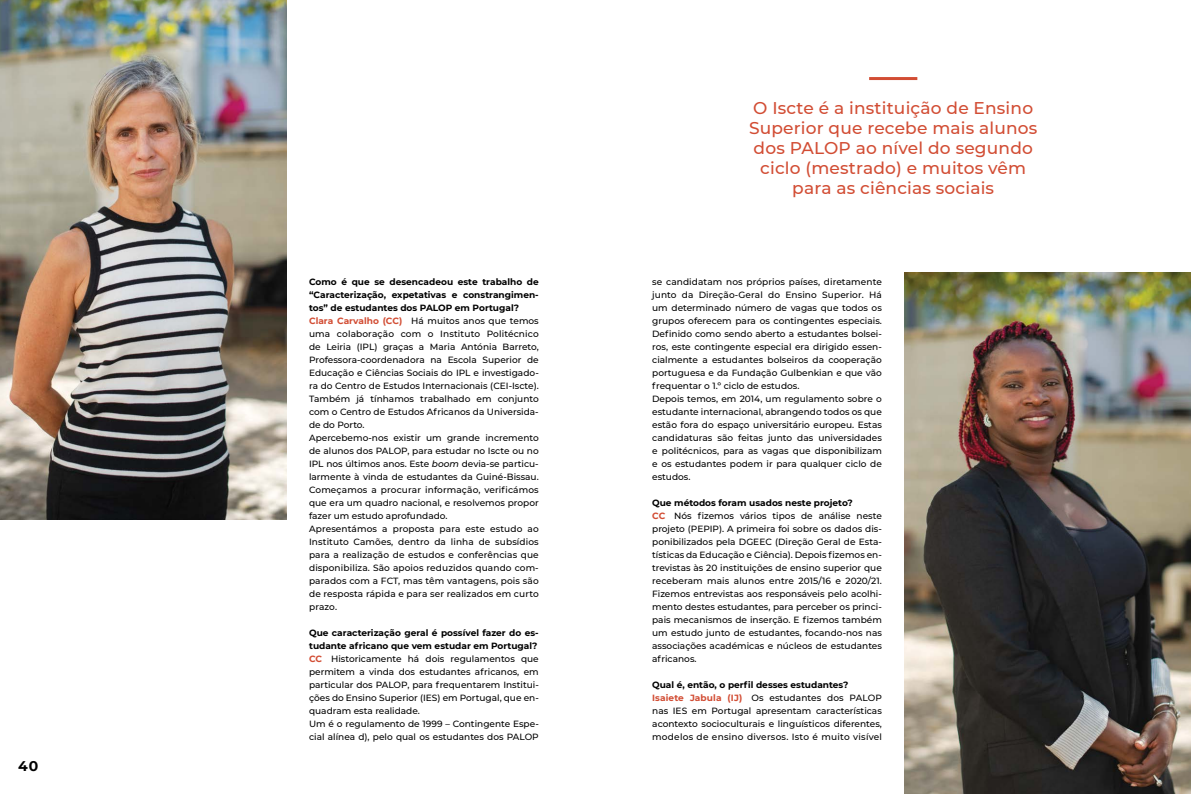
<style>
.page{position:relative;width:1191px;height:794px;background:#fff}
.page>*{position:absolute;margin:0;border:0;box-sizing:border-box;transform-origin:0 0}
.t1{font:500 17px/20px "Montserrat";letter-spacing:.01em;color:#d24d34;text-align:center}
.t2{font:700 14px "Montserrat";color:#000}
.t3{font:500 9px/13px "Montserrat";color:#000}
.s1{font-weight:700}
.s2{font-weight:700;color:#d24d34}
.s3{font-style:italic}
</style>
<div class="page">
<img style="left:0;top:0;width:286px;height:519px">
<img style="left:904px;top:273px;width:287px;height:521px">
<hr style="left:869px;top:77px;width:48px;height:3px;background:#d24d34">
<h2 class="t2" style="left:18px;top:755px;width:22px">40</h2>
<p class="t3" style="left:309px;top:275px;width:231px"><span class="s1">Como é que se desencadeou este trabalho de “Caracterização, expetativas e constrangimen&shy;tos” de estudantes dos PALOP em Portugal?<br></span><span class="s2">Clara Carvalho (CC)</span> Há muitos anos que temos uma colaboração com o I nstituto Politécnico de Leiria (I PL) graças a Maria Antónia Barreto, Professora-‑coordenadora na Escola Superior de Educação e Ciências Sociais do I PL e investigado&shy;ra do Centro de Estudos I nternacionais (CEI -Iscte).<br>Também já tínhamos trabalhado em conjunto com o Centro de Estudos Africanos da Universida&shy;de do Porto.<br>Apercebemo‑nos existir um grande incremento de alunos dos PALOP, para estudar no Iscte ou no I PL nos últimos anos. Este <span class="s3">boom</span> devia-‑se particu&shy;larmente à vinda de estudantes da Guiné-‑ Bissau.<br>Começamos a procurar informação, verificámos que era um quadro nacional, e resolvemos propor fazer um estudo aprofundado.<br>Apresentámos a proposta para este estudo ao I nstituto Camões, dentro da linha de subsídios para a realização de estudos e conferências que disponibiliza. São apoios reduzidos quando com&shy;parados com a FCT, mas têm vantagens, pois são de resposta rápida e para ser realizados em curto prazo.</p>
<p class="t3" style="left:309px;top:626px;width:231px"><span class="s1">Que caracterização geral é possível fazer do es&shy;tudante africano que vem estudar em Portugal?<br></span><span class="s2">CC</span> Historicamente há dois regulamentos que permitem a vinda dos estudantes africanos, em particular dos PALOP, para frequentarem I nstitui&shy;ções do Ensino Superior (I ES) em Portugal, que en&shy;quadram esta realidade.<br>Um é o regulamento de 1999 – Contingente Espe&shy;cial alínea d), pelo qual os estudantes dos PALOP</p>
<h1 class="t1" style="left:749px;top:97px;width:290px">O Iscte é a instituição de Ensino<br>Superior que recebe mais alunos dos PALOP ao nível do segundo ciclo (mestrado) e muitos vêm para as ciências sociais</h1>
<p class="t3" style="left:652px;top:275px;width:231px">se candidatam nos próprios países, diretamente junto da Direção-‑Geral do Ensino Superior. Há um determinado número de vagas que todos os grupos oferecem para os contingentes especiais.<br>Definido como sendo aberto a estudantes bolsei&shy;ros, este contingente especial era dirigido essen&shy;cialmente a estudantes bolseiros da cooperação portuguesa e da Fundação Gulbenkian e que vão frequentar o 1.º ciclo de estudos.<br>Depois temos, em 2014, um regulamento sobre o estudante internacional, abrangendo todos os que estão fora do espaço universitário europeu. Estas candidaturas são feitas junto das universidades e politécnicos, para as vagas que disponibilizam e os estudantes podem ir para qualquer ciclo de estudos.</p>
<p class="t3" style="left:652px;top:496px;width:231px"><span class="s1">Que métodos foram usados neste projeto?<br></span><span class="s2">CC</span> Nós fizemos vários tipos de análise neste projeto (PEPI P). A primeira foi sobre os dados dis&shy;ponibilizados pela DGEEC (Direção Geral de Esta&shy;tísticas da Educação e Ciência). Depois fizemos en&shy;trevistas às 20 instituições de ensino superior que receberam mais alunos entre 2015/16 e 2020/21.<br>Fizemos entrevistas aos responsáveis pelo acolhi&shy;mento destes estudantes, para perceber os princi&shy;pais mecanismos de inserção. E fizemos também um estudo junto de estudantes, focando-‑ nos nas associações académicas e núcleos de estudantes africanos.</p>
<p class="t3" style="left:652px;top:678px;width:231px"><span class="s1">Qual é, então, o perfil desses estudantes?<br></span><span class="s2">Isaiete Jabula (IJ)</span> Os estudantes dos PALOP nas I ES em Portugal apresentam características acontexto socioculturais e linguísticos diferentes, modelos de ensino diversos. I sto é muito visível</p>
</div>
